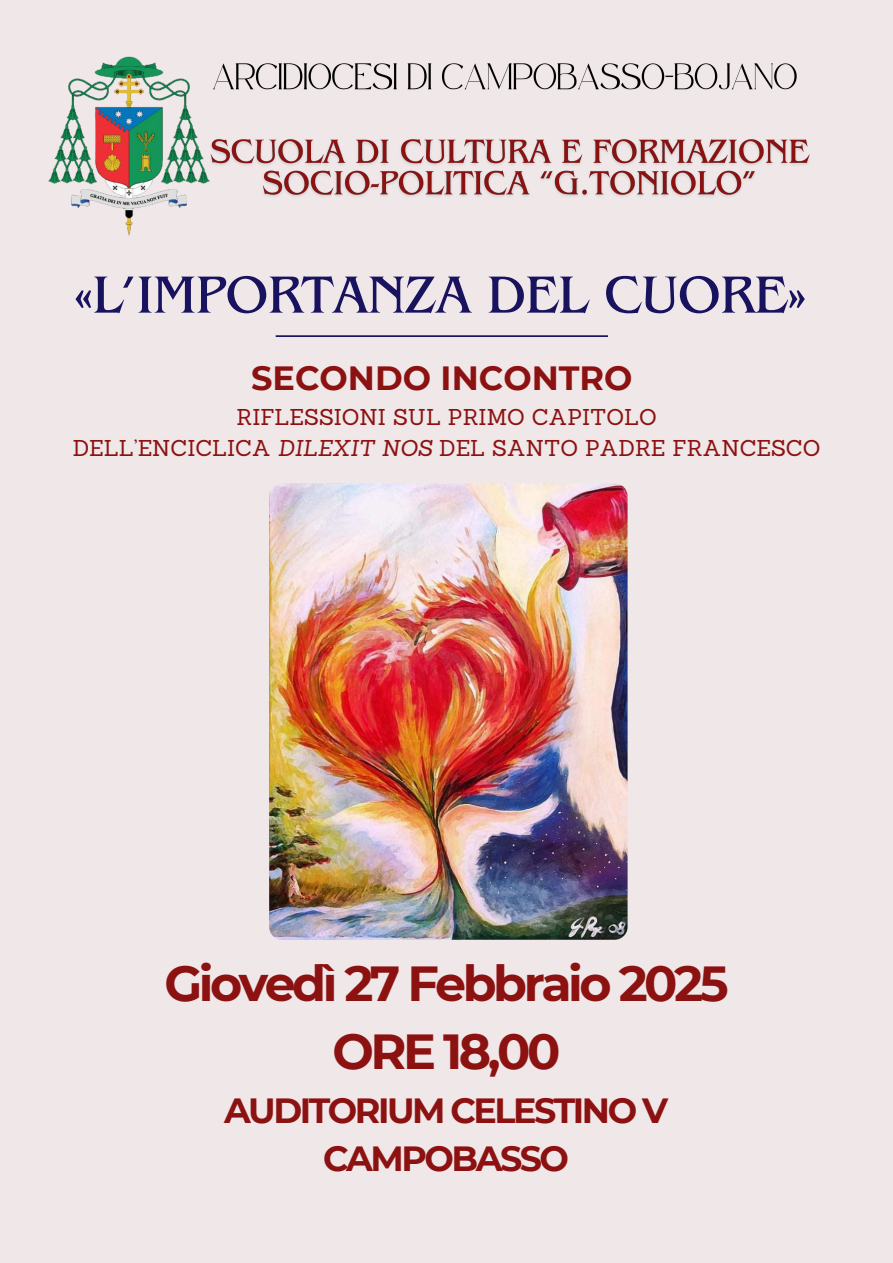
<style>
.page{position:relative;width:893px;height:1263px;background:#f0e7e8}
.page>*{position:absolute;margin:0;border:0;box-sizing:border-box;transform-origin:0 0}
.t1{font:54.75px "Benguiat Pro ITC";letter-spacing:-.02em;color:#18125f}
.t2{font:700 49.12px/68.6px "Montserrat";letter-spacing:-.07em;color:#8c1212;text-align:center}
.t3{font:700 34.95px/48.4px "Montserrat";letter-spacing:-.07em;color:#8c1212;text-align:center}
.t4{font:700 33.53px "Montserrat";color:#8c1212}
.t5{font:22.27px/30.9px "Sanchez";color:#8c1212;text-align:center}
.s1{font-style:italic}
</style>
<div class="page">
<hr style="left:276px;top:335px;width:332px;height:2px;background:#18125f">
<img style="left:48px;top:56px;width:158px;height:180px">
<img style="left:269px;top:483px;width:358px;height:456px;border-radius:13px">
<img style="left:206px;top:139px;width:604px;height:58px">
<img style="left:213px;top:63px;width:584px;height:27px">
<p class="t1" style="left:74px;top:275px;width:734px">«L’IMPORTANZA DEL CUORE»</p>
<h1 class="t4" style="left:251px;top:357px;width:383px">SECONDO INCONTRO</h1>
<h1 class="t5" style="left:73px;top:401px;width:749px">RIFLESSIONI SUL PRIMO CAPITOLO<br>DELL’ENCICLICA <span class="s1">DILEXIT NOS</span> DEL SANTO PADRE FRANCESCO</h1>
<p class="t2" style="left:164px;top:949px;width:566px">Giovedì 27 Febbraio 2025<br>ORE 18,00</p>
<p class="t3" style="left:224px;top:1086px;width:445px">AUDITORIUM CELESTINO V<br>CAMPOBASSO</p>
</div>
